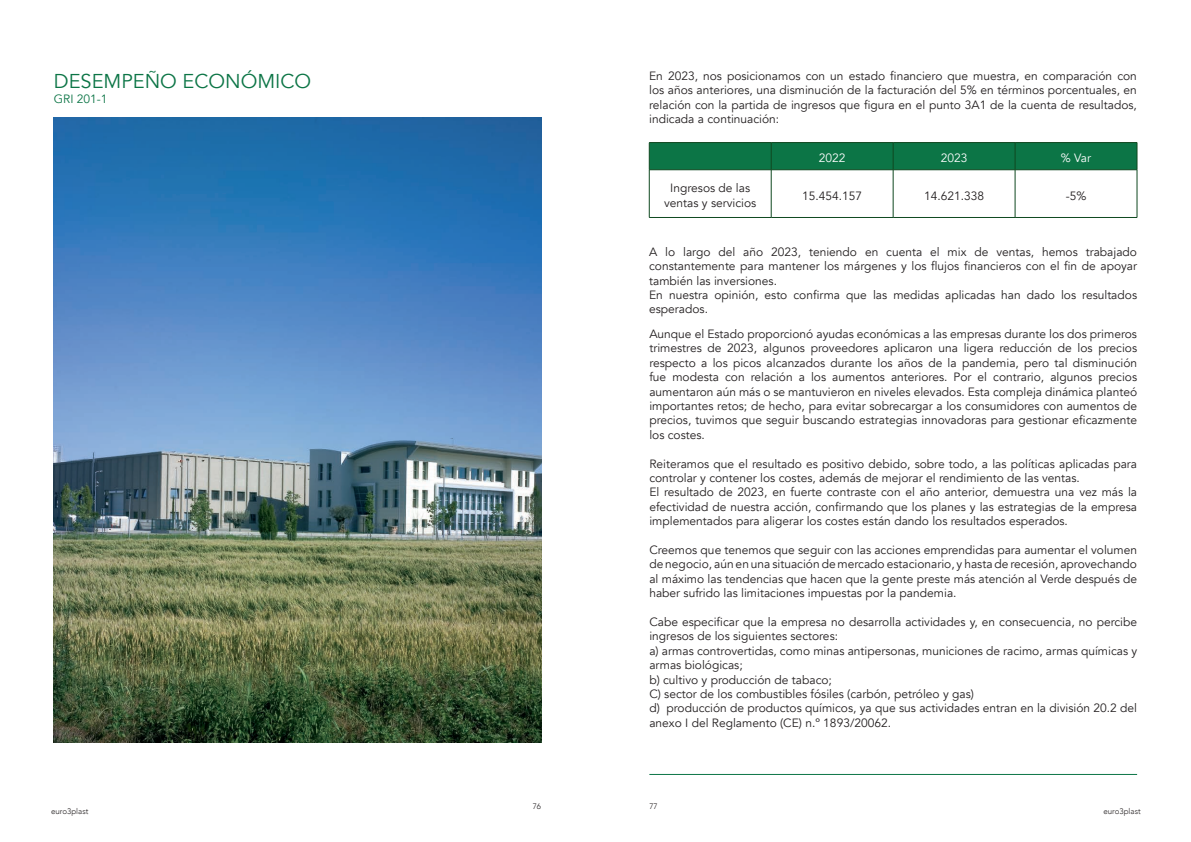
<style>
.page{position:relative;width:1191px;height:842px;background:#fff}
.page>*{position:absolute;margin:0;border:0;box-sizing:border-box;transform-origin:0 0}
.titoli{font:20px "Avenir";color:#0c7546}
.GRI{font:12px/14.4px "Avenir";color:#231f20;text-align:justify}
.t1{font:12px "Avenir";color:#fff}
.titoli-2{font:12px "Avenir";color:#0c7546}
.t2{font:300 8px "Avenir";color:#231f20}
</style>
<div class="page">
<hr style="left:649px;top:142px;width:122px;height:1px;background:#0f4820">
<hr style="left:771px;top:142px;width:122px;height:1px;background:#0f4820">
<hr style="left:893px;top:142px;width:122px;height:1px;background:#0f4820">
<hr style="left:1015px;top:142px;width:122px;height:1px;background:#0f4820">
<div style="left:649px;top:143px;width:488px;height:27px;background:#0c7546"></div>
<hr style="left:649px;top:170px;width:122px;height:1px;background:#0f4820">
<hr style="left:649px;top:170px;width:1px;height:47px;background:#0f4820">
<hr style="left:771px;top:170px;width:122px;height:1px;background:#0f4820">
<hr style="left:771px;top:170px;width:1px;height:47px;background:#0f4820">
<hr style="left:893px;top:170px;width:122px;height:1px;background:#0f4820">
<hr style="left:893px;top:170px;width:1px;height:47px;background:#0f4820">
<hr style="left:1015px;top:170px;width:122px;height:1px;background:#0f4820">
<hr style="left:1015px;top:170px;width:1px;height:47px;background:#0f4820">
<hr style="left:1136px;top:170px;width:1px;height:47px;background:#0f4820">
<hr style="left:649px;top:217px;width:122px;height:1px;background:#0f4820">
<hr style="left:771px;top:217px;width:122px;height:1px;background:#0f4820">
<hr style="left:893px;top:217px;width:122px;height:1px;background:#0f4820">
<hr style="left:1015px;top:217px;width:122px;height:1px;background:#0f4820">
<hr style="left:649px;top:774px;width:488px;height:1px;background:#0c7546">
<img style="left:54px;top:118px;width:487px;height:625px">
<p class="titoli" style="left:54px;top:69px;width:259px">DESEMPEÑO ECONÓMICO</p>
<p class="titoli-2" style="left:54px;top:92px;width:55px">GRI 201-1</p>
<p class="GRI" style="left:649px;top:69px;width:489px">En 2023, nos posicionamos con un estado financiero que muestra, en comparación con los años anteriores, una disminución de la facturación del 5% en términos porcentuales, en relación con la partida de ingresos que figura en el punto 3A1 de la cuenta de resultados, indicada a continuación:</p>
<p class="t1" style="left:819px;top:151px;width:28px">2022</p>
<p class="t1" style="left:940px;top:151px;width:28px">2023</p>
<p class="t1" style="left:1061px;top:151px;width:32px">% Var</p>
<p class="GRI" style="left:664px;top:181px;width:94px;text-align:center">Ingresos de las ventas y servicios</p>
<p class="GRI" style="left:802px;top:188px;width:62px">15.454.157</p>
<p class="GRI" style="left:924px;top:188px;width:62px">14.621.338</p>
<p class="GRI" style="left:1065px;top:188px;width:22px">-5%</p>
<p class="GRI" style="left:649px;top:245px;width:489px">A lo largo del año 2023, teniendo en cuenta el mix de ventas, hemos trabajado constantemente para mantener los márgenes y los flujos financieros con el fin de apoyar también las inversiones.</p>
<p class="GRI" style="left:649px;top:288px;width:489px">En nuestra opinión, esto confirma que las medidas aplicadas han dado los resultados esperados.</p>
<p class="GRI" style="left:649px;top:327px;width:489px">Aunque el Estado proporcionó ayudas económicas a las empresas durante los dos primeros trimestres de 2023, algunos proveedores aplicaron una ligera reducción de los precios respecto a los picos alcanzados durante los años de la pandemia, pero tal disminución fue modesta con relación a los aumentos anteriores. Por el contrario, algunos precios aumentaron aún más o se mantuvieron en niveles elevados. Esta compleja dinámica planteó importantes retos; de hecho, para evitar sobrecargar a los consumidores con aumentos de precios, tuvimos que seguir buscando estrategias innovadoras para gestionar eficazmente los costes.</p>
<p class="GRI" style="left:649px;top:456px;width:489px">Reiteramos que el resultado es positivo debido, sobre todo, a las políticas aplicadas para controlar y contener los costes, además de mejorar el rendimiento de las ventas.</p>
<p class="GRI" style="left:649px;top:485px;width:489px">El resultado de 2023, en fuerte contraste con el año anterior, demuestra una vez más la efectividad de nuestra acción, confirmando que los planes y las estrategias de la empresa implementados para aligerar los costes están dando los resultados esperados.</p>
<p class="GRI" style="left:649px;top:543px;width:489px">Creemos que tenemos que seguir con las acciones emprendidas para aumentar el volumen de negocio, aún en una situación de mercado estacionario, y hasta de recesión, aprovechando al máximo las tendencias que hacen que la gente preste más atención al Verde después de haber sufrido las limitaciones impuestas por la pandemia.</p>
<p class="GRI" style="left:649px;top:615px;width:489px">Cabe especificar que la empresa no desarrolla actividades y, en consecuencia, no percibe ingresos de los siguientes sectores:</p>
<p class="GRI" style="left:649px;top:644px;width:489px">a) armas controvertidas, como minas antipersonas, municiones de racimo, armas químicas y armas biológicas;</p>
<p class="GRI" style="left:649px;top:672px;width:184px">b) cultivo y producción de tabaco;</p>
<p class="GRI" style="left:649px;top:687px;width:326px">C) sector de los combustibles fósiles (carbón, petróleo y gas)</p>
<p class="GRI" style="left:649px;top:701px;width:489px">d) producción de productos químicos, ya que sus actividades entran en la división 20.2 del anexo I del Reglamento (CE) n.º 1893/20062.</p>
<p class="t2" style="left:533px;top:801px;width:10px">76</p>
<p class="t2" style="left:649px;top:801px;width:10px">77</p>
<p class="t2" style="left:51px;top:806px;width:39px">euro3plast</p>
<p class="t2" style="left:1103px;top:806px;width:39px">euro3plast</p>
</div>
